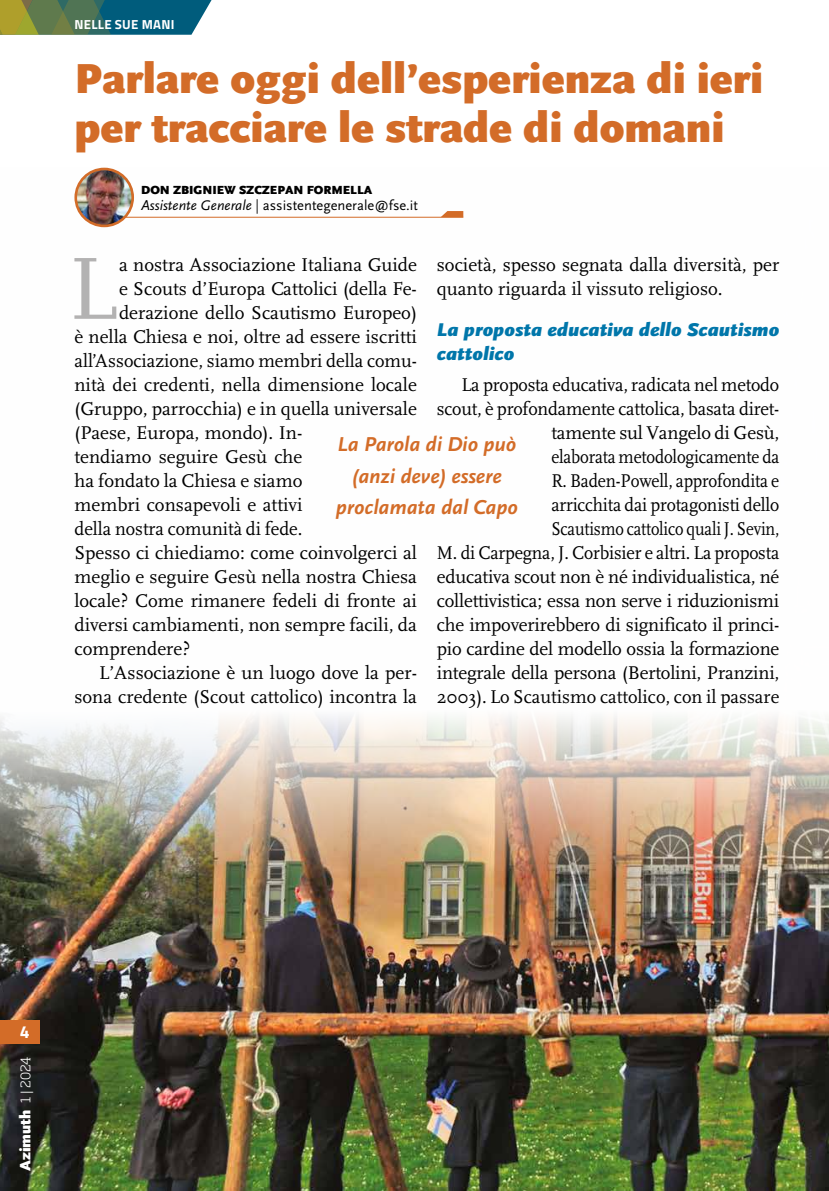
<style>
.page{position:relative;width:829px;height:1191px;background:#fff}
.page>*{position:absolute;margin:0;border:0;box-sizing:border-box;transform-origin:0 0}
.t1{font:92.05px "Scala";color:#b3b2b2}
.t2{font:900 43.75px/49px "Scala Sans";color:#d36c28}
.t3{font:italic 700 21px/31.5px "Scala Sans";color:#d36c28;text-align:center}
.t4{font:19.25px/24px "Scala";color:#000}
.t5{font:19.25px/24px "Scala";color:#000;text-align:right;scale:.96 1}
.t6{font:italic 900 19.25px/24px "Scala Sans";color:#0076aa}
.t7{font:700 17.5px "Titillium Web";color:#fff}
.t8{font:900 15.75px "Scala Sans";color:#fff}
.t9{font:14.53px "Scala Sans Regular LF";color:#000}
.t10{font:700 13.12px "Titillium Web";letter-spacing:.02em;color:#fff}
.t11{font:900 12.25px "Scala Sans";color:#000}
.s1{font-family:"Scala Sans Regular LF Italic"}
.s2{font-family:"Scala"}
.s3{font-family:"Soho Std";font-weight:300;font-size:13.12px}
</style>
<div class="page">
<svg style="left:0;top:0;width:212px;height:35px"></svg>
<img style="left:0;top:168px;width:828px;height:1023px">
<div style="left:0;top:1019px;width:40px;height:24px;background:#d36c28"></div>
<hr style="left:101px;top:217px;width:362px;height:1px;background:#d36c28">
<svg style="left:440px;top:211px;width:23px;height:6px"></svg>
<img style="left:76px;top:169px;width:57px;height:57px;border-radius:28px">
<div style="left:74px;top:168px;width:60px;height:59px;border:3px solid #d36c28;border-radius:50%"></div>
<p class="t10" style="left:74px;top:15px;width:101px">NELLE SUE MANI</p>
<h2 class="t2" style="left:74px;top:56px;width:690px">Parlare oggi dell’esperienza di ieri per tracciare le strade di domani</h2>
<p class="t11" style="left:141px;top:183px;width:232px">DON ZBIGNIEW SZCZEPAN FORMELLA</p>
<p class="t9" style="left:141px;top:197px;width:278px"><span class="s1">Assistente Generale</span> <span class="s2">|</span> assistentegenerale@fse.it</p>
<h1 class="t1" style="left:68px;top:239px;width:50px">L</h1>
<p class="t4" style="left:119px;top:253px;width:299px">a nostra Associazione Italiana Guide</p>
<p class="t4" style="left:437px;top:253px;width:344px">società, spesso segnata dalla diversità, per quanto riguarda il vissuto religioso.</p>
<p class="t6" style="left:437px;top:318px;width:344px">La proposta educativa dello Scautismo cattolico</p>
<p class="t5" style="left:437px;top:373px;width:358px">La proposta educativa, radicata nel metodo scout, è profondamente cattolica, basata diret&shy;tamente sul Vangelo di Gesù,<br>elaborata metodologicamente da<br>R. Baden-Powell, approfondita e<br>arricchita dai protagonisti dello<br>Scautismo cattolico quali J. Sevin,<br>M. di Carpegna, J. Corbisier e altri. La proposta educativa scout non è né individualistica, né collettivistica; essa non serve i riduzionismi che impoverirebbero di significato il princi&shy;pio cardine del modello ossia la formazione integrale della persona (Bertolini, Pranzini, 2003). Lo Scautismo cattolico, con il passare</p>
<p class="t4" style="left:119px;top:277px;width:299px">e Scouts d’Europa Cattolici (della Fe-</p>
<p class="t4" style="left:119px;top:301px;width:299px">derazione dello Scautismo Europeo)</p>
<p class="t4" style="left:74px;top:325px;width:344px">è nella Chiesa e noi, oltre ad essere iscritti</p>
<p class="t4" style="left:74px;top:349px;width:344px">all’Associazione, siamo membri della comu-</p>
<p class="t4" style="left:74px;top:373px;width:344px">nità dei credenti, nella dimensione locale</p>
<p class="t4" style="left:74px;top:397px;width:344px">(Gruppo, parrocchia) e in quella universale</p>
<p class="t4" style="left:74px;top:421px;width:229px">(Paese, Europa, mondo). In-</p>
<p class="t4" style="left:74px;top:445px;width:229px">tendiamo seguire Gesù che</p>
<p class="t4" style="left:74px;top:469px;width:229px">ha fondato la Chiesa e siamo</p>
<p class="t4" style="left:74px;top:493px;width:229px">membri consapevoli e attivi</p>
<p class="t4" style="left:74px;top:517px;width:229px">della nostra comunità di fede.</p>
<p class="t4" style="left:74px;top:541px;width:344px">Spesso ci chiediamo: come coinvolgerci al</p>
<p class="t4" style="left:74px;top:565px;width:344px">meglio e seguire Gesù nella nostra Chiesa</p>
<p class="t4" style="left:74px;top:589px;width:344px">locale? Come rimanere fedeli di fronte ai</p>
<p class="t4" style="left:74px;top:613px;width:344px">diversi cambiamenti, non sempre facili, da</p>
<p class="t4" style="left:74px;top:637px;width:117px">comprendere?</p>
<p class="t4" style="left:99px;top:661px;width:319px">L’Associazione è un luogo dove la per-</p>
<p class="t4" style="left:74px;top:685px;width:344px">sona credente (Scout cattolico) incontra la</p>
<p class="t3" style="left:336px;top:429px;width:184px">La Parola di Dio può (anzi deve) essere proclamata dal Capo</p>
<p class="t7" style="left:20px;top:1018px;width:11px">4</p>
<p class="t8" style="left:17px;top:1171px;width:116px;rotate:-90deg">Azimuth <span class="s3">1 | 2024</span></p>
</div>
